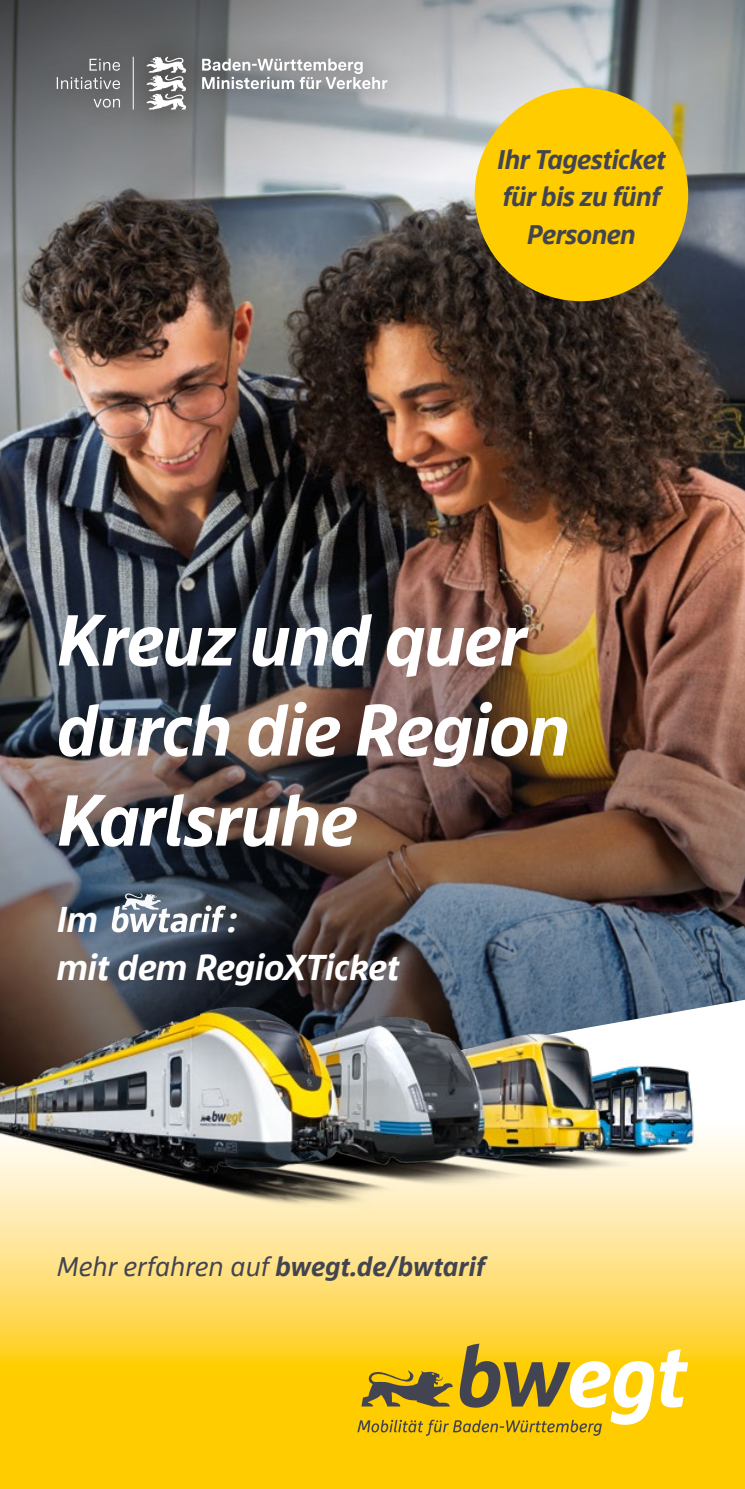
<style>
.page{position:relative;width:745px;height:1489px;background:#fff}
.page>*{position:absolute;margin:0;border:0;box-sizing:border-box;transform-origin:0 0}
.t1{font:italic 700 75px/90px "bwegt Display";letter-spacing:-.01em;color:#fff}
.t2{font:italic 700 37.5px/47.5px "bwegt Display";color:#fff;text-align:center}
.t3{font:italic 700 28px/37.5px "bwegt Text";letter-spacing:-.015em;color:#434451;text-align:center}
.s1{font-family:"bwegt Text Italic g";font-weight:400;font-style:normal}
</style>
<div class="page">
<img style="left:0;top:0;width:744px;height:999px">
<div style="left:474px;top:88px;width:213px;height:213px;background:#fc0;border-radius:50%"></div>
<svg style="left:0;top:999px;width:744px;height:489px;background:#fed53a"></svg>
<div style="left:0;top:803px;width:484px;height:274px;background:#355372;opacity:.75"></div>
<img style="left:0;top:975px;width:723px;height:269px">
<div style="left:33px;top:32px;width:376px;height:102px;background:#000;opacity:.5"></div>
<svg style="left:89px;top:59px;width:31px;height:12px"></svg>
<svg style="left:57px;top:77px;width:63px;height:12px"></svg>
<svg style="left:93px;top:99px;width:27px;height:9px"></svg>
<hr style="left:133px;top:57px;width:1px;height:52px;background:#fff">
<svg style="left:146px;top:57px;width:40px;height:52px"></svg>
<svg style="left:202px;top:59px;width:185px;height:30px"></svg>
<div style="left:0;top:523px;width:659px;height:419px;background:#355372;opacity:.75"></div>
<svg style="left:659px;top:1348px;width:28px;height:59px"></svg>
<svg style="left:357px;top:1343px;width:296px;height:92px;background:#d7b530"></svg>
<p class="t3" style="left:496px;top:142px;width:170px">Ihr Tagesticket für bis zu fünf<br>Personen</p>
<h1 class="t1" style="left:57px;top:598px;width:514px">Kreuz und quer durch die Region<br>Karlsruhe</h1>
<p class="t2" style="left:57px;top:897px;width:43px">Im</p>
<p class="t2" style="left:57px;top:897px;width:344px">:<br>mit dem RegioXTicket</p>
<p class="t3" style="left:57px;top:1248px;width:429px"><span class="s1">Mehr erfahren auf</span> bwegt.de/bwtarif</p>
</div>
